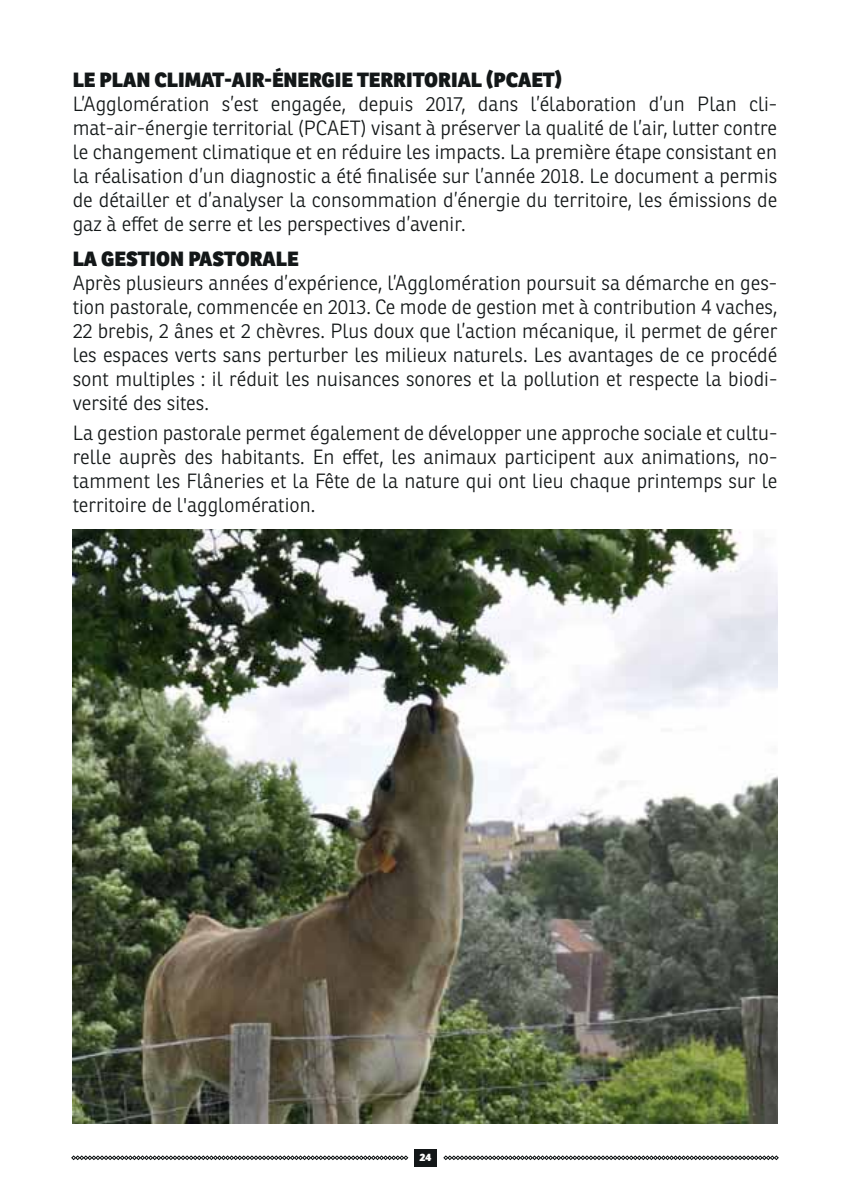
<style>
.page{position:relative;width:850px;height:1190px;background:#fff}
.page>*{position:absolute;margin:0;border:0;box-sizing:border-box;transform-origin:0 0}
.t1{font:300 20px/24px "Ronnia";color:#131718;text-align:justify}
.t2{font:800 20px "Ronnia";color:#131718}
.t3{font:800 10.4px "Ronnia";color:#fff}
</style>
<div class="page">
<img style="left:73px;top:530px;width:704px;height:593px">
<div style="left:414px;top:1149px;width:23px;height:17px;background:#131718"></div>
<svg style="left:71px;top:1155px;width:337px;height:5px"></svg>
<svg style="left:443px;top:1155px;width:335px;height:5px"></svg>
<p class="t2" style="left:73px;top:72px;width:490px">LE PLAN CLIMAT-AIR-ÉNERGIE TERRITORIAL (PCAET)</p>
<p class="t1" style="left:73px;top:93px;width:706px">L’Agglomération s’est engagée, depuis 2017, dans l’élaboration d’un Plan cli&shy;mat-air-énergie territorial (PCAET) visant à préserver la qualité de l’air, lutter contre le changement climatique et en réduire les impacts. La première étape consistant en la réalisation d’un diagnostic a été finalisée sur l’année 2018. Le document a permis de détailler et d’analyser la consommation d’énergie du territoire, les émissions de gaz à effet de serre et les perspectives d’avenir.</p>
<p class="t2" style="left:73px;top:252px;width:227px">LA GESTION PASTORALE</p>
<p class="t1" style="left:73px;top:272px;width:706px">Après plusieurs années d’expérience, l’Agglomération poursuit sa démarche en ges&shy;tion pastorale, commencée en 2013. Ce mode de gestion met à contribution 4 vaches, 22 brebis, 2 ânes et 2 chèvres. Plus doux que l’action mécanique, il permet de gérer les espaces verts sans perturber les milieux naturels. Les avantages de ce procédé sont multiples : il réduit les nuisances sonores et la pollution et respecte la biodi&shy;versité des sites.</p>
<p class="t1" style="left:73px;top:422px;width:706px">La gestion pastorale permet également de développer une approche sociale et cultu&shy;relle auprès des habitants. En effet, les animaux participent aux animations, no&shy;tamment les Flâneries et la Fête de la nature qui ont lieu chaque printemps sur le territoire de l'agglomération.</p>
<p class="t3" style="left:419px;top:1153px;width:14px">24</p>
</div>
